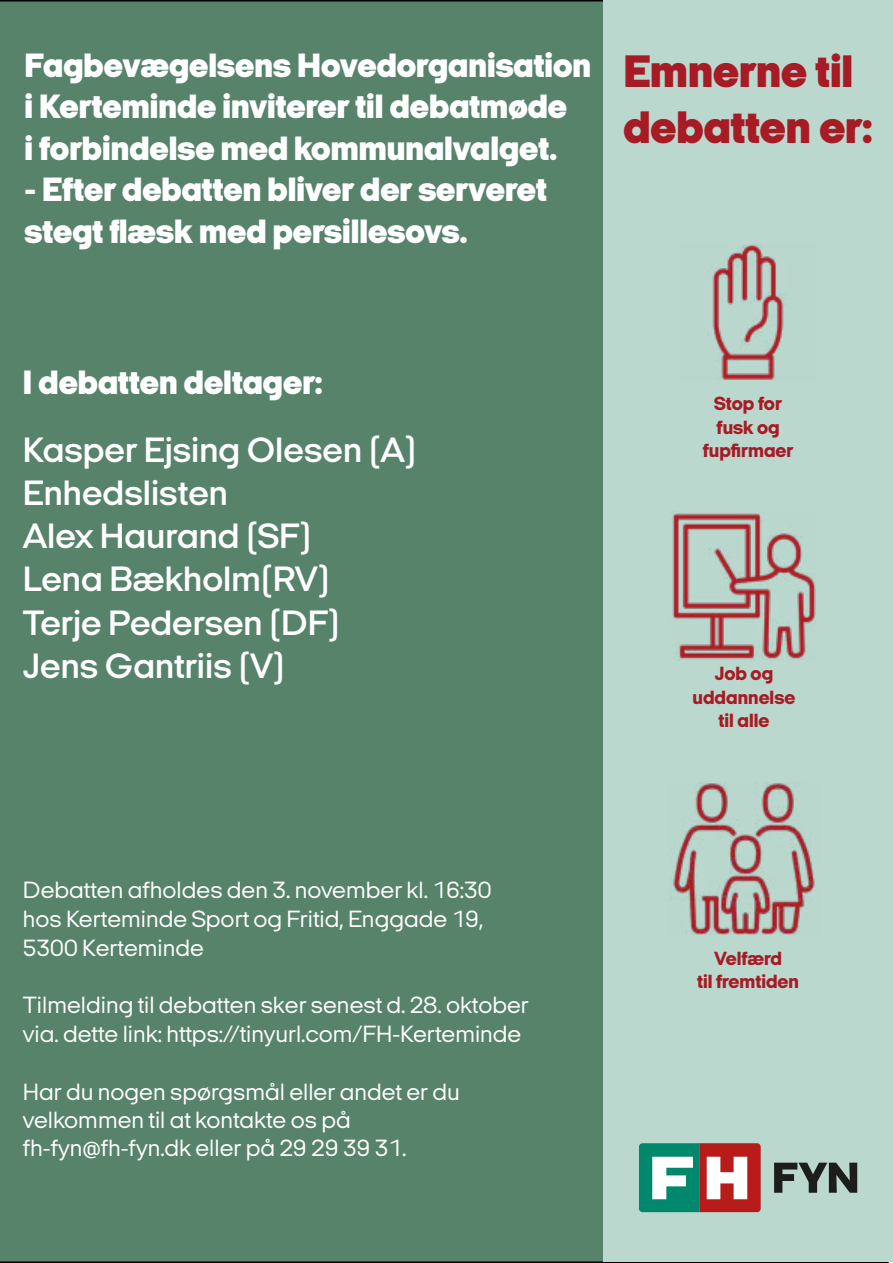
<style>
.page{position:relative;width:893px;height:1263px;background:#fff}
.page>*{position:absolute;margin:0;border:0;box-sizing:border-box;transform-origin:0 0}
.t1{font:900 46.5px/55.8px "Italian Plate No 2 Expanded";color:#a71b25}
.t2{font:600 36px/43.2px "Italian Plate No 2 Expanded";color:#fff}
.t3{font:900 34.5px/41.4px "Italian Plate No 2 Expanded";color:#fff}
.t4{font:24px/28.8px "Italian Plate No 2 Expanded";color:#fff}
.t5{font:800 19.5px/23.4px "Italian Plate No 2 Expanded";color:#a71b25;text-align:center}
</style>
<div class="page">
<div style="left:0;top:0;width:889px;height:1263px;background:#57836a"></div>
<div style="left:603px;top:0;width:290px;height:1261px;background:#bad8ce"></div>
<img style="left:712px;top:244px;width:72px;height:136px">
<div style="left:23px;top:368px;width:438px;height:81px;background:#57836a"></div>
<img style="left:672px;top:782px;width:143px;height:152px">
<img style="left:672px;top:513px;width:144px;height:147px">
<svg style="left:639px;top:1143px;width:122px;height:69px;background:#87867b"></svg>
<svg style="left:774px;top:1163px;width:83px;height:30px"></svg>
<h3 class="t3" style="left:24px;top:44px;width:568px">Fagbevægelsens Hovedorganisation i Kerteminde inviterer til debatmøde<br>i forbindelse med kommunalvalget.</h3>
<h3 class="t3" style="left:24px;top:168px;width:524px">- Efter debatten bliver der serveret stegt flæsk med persillesovs.</h3>
<h1 class="t1" style="left:623px;top:43px;width:251px">Emnerne til debatten er:</h1>
<h3 class="t3" style="left:23px;top:361px;width:301px">I debatten deltager:</h3>
<h2 class="t2" style="left:23px;top:428px;width:395px">Kasper Ejsing Olesen (A)<br>Enhedslisten<br>Alex Haurand (SF)<br>Lena Bækholm(RV)<br>Terje Pedersen (DF)<br>Jens Gantriis (V)</h2>
<p class="t5" style="left:703px;top:392px;width:92px">Stop for fusk og fupfirmaer</p>
<p class="t5" style="left:693px;top:662px;width:104px">Job og uddannelse til alle</p>
<p class="t4" style="left:23px;top:876px;width:470px">Debatten afholdes den 3. november kl. 16:30 hos Kerteminde Sport og Fritid, Enggade 19,<br>5300 Kerteminde</p>
<p class="t4" style="left:23px;top:991px;width:507px">Tilmelding til debatten sker senest d. 28. oktober via. dette link: https://tinyurl.com/FH-Kerteminde</p>
<p class="t4" style="left:23px;top:1077px;width:438px;line-height:28.2px">Har du nogen spørgsmål eller andet er du velkommen til at kontakte os på fh-fyn@fh-fyn.dk eller på 29 29 39 31.</p>
<p class="t5" style="left:697px;top:946px;width:103px">Velfærd<br>til fremtiden</p>
</div>
